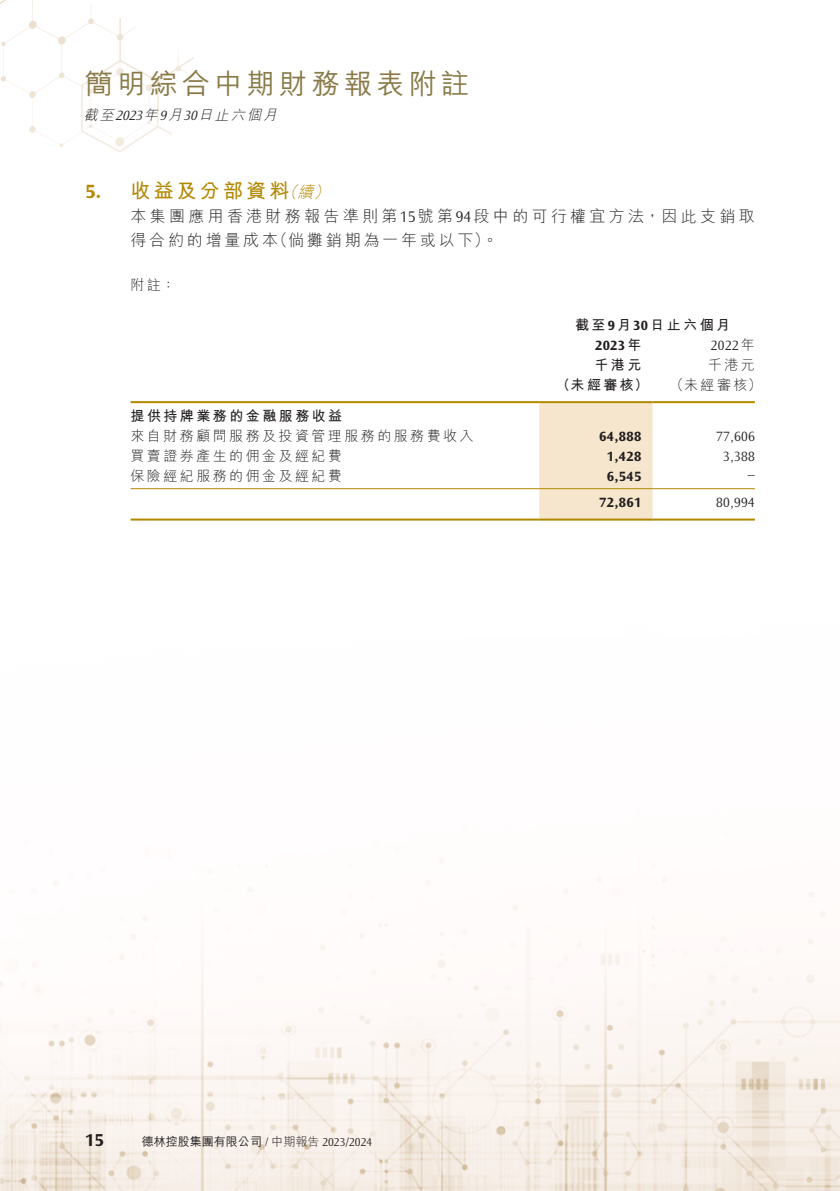
<style>
.page{position:relative;width:840px;height:1191px;background:#fff}
.page>*{position:absolute;margin:0;border:0;box-sizing:border-box;transform-origin:0 0}
.t1{font:500 28px "M Hei HK";letter-spacing:.155em;color:#897a47}
.t2{font:700 20px "M Hei HK";letter-spacing:.155em;color:#b38800}
.t3{font:700 20px "Ocean Sans Std";color:#b38800}
.t4{font:700 18px "Ocean Sans Std";color:#231f20}
.t5{font:300 16px/24px "M Hei HK";letter-spacing:.205em;color:#231f20}
.t6{font:300 16px "M Hei HK";letter-spacing:.175em;color:#231f20}
.t7{font:italic 300 16px "M Hei HK";color:#b38800}
.t8{font:300 14px "M Hei HK";letter-spacing:.175em;color:#231f20}
.t9{font:700 14px "M Hei HK";letter-spacing:.175em;color:#231f20}
.t10{font:700 14px "Ocean Sans Std";letter-spacing:.025em;color:#231f20}
.t11{font:300 14px "Ocean Sans Std";letter-spacing:.025em;color:#231f20}
.t12{font:italic 300 14px "M Hei HK";color:#231f20}
.t13{font:500 12px "M Hei HK";color:#231f20}
.s1{font-family:"Ocean Sans Std"}
.s2{font-family:"M Hei HK"}
.s3{font-weight:300}
.s4{font-family:"Ocean Sans Std";font-weight:300}
</style>
<div class="page">
<img style="left:0;top:0;width:839px;height:1191px">
<div style="left:539px;top:403px;width:113px;height:115px;background:#f6e6ce"></div>
<hr style="left:130px;top:401px;width:409px;height:2px;background:#b38800">
<hr style="left:539px;top:401px;width:113px;height:2px;background:#b38800">
<hr style="left:652px;top:401px;width:102px;height:2px;background:#b38800">
<hr style="left:130px;top:488px;width:409px;height:1px;background:#b38800">
<hr style="left:539px;top:488px;width:113px;height:1px;background:#b38800">
<hr style="left:652px;top:488px;width:102px;height:1px;background:#b38800">
<hr style="left:130px;top:518px;width:409px;height:2px;background:#b38800">
<hr style="left:539px;top:518px;width:113px;height:2px;background:#b38800">
<hr style="left:652px;top:518px;width:102px;height:2px;background:#b38800">
<h1 class="t1" style="left:85px;top:64px;width:385px">簡明綜合中期財務報表附註</h1>
<p class="t12" style="left:84px;top:108px;width:197px">截至<span class="s1">2023</span>年月<span class="s1">9 30</span>日止六個月</p>
<h2 class="t3" style="left:85px;top:180px;width:18px">5.</h2>
<h2 class="t2" style="left:130px;top:176px;width:160px">收益及分部資料</h2>
<p class="t7" style="left:297px;top:184px;width:21px">續</p>
<p class="t7" style="left:281px;top:184px;width:21px">（</p>
<p class="t7" style="left:313px;top:184px;width:21px">(</p>
<p class="t5" style="left:272px;top:204px;width:484px;text-indent:-141px">本集團應用香港財務報告準則第<span class="s1">15</span>號第<span class="s1">94</span>段中的可行權宜方法，因此支銷取（倘攤銷期為一年或以下。(</p>
<p class="t6" style="left:130px;top:232px;width:149px">得合約的增量成本</p>
<p class="t8" style="left:130px;top:278px;width:46px">附註：</p>
<p class="t9" style="left:574px;top:315px;width:156px">截至<span class="s1">9</span>月<span class="s1">30</span>日止六個月</p>
<p class="t11" style="left:710px;top:338px;width:45px">2022 <span class="s2">年</span></p>
<p class="t10" style="left:594px;top:337px;width:48px">2023<span class="s2">年</span></p>
<p class="t9" style="left:594px;top:355px;width:48px">千港元</p>
<p class="t8" style="left:707px;top:358px;width:48px">千港元</p>
<p class="t9" style="left:556px;top:375px;width:94px">（未經審核）</p>
<p class="t8" style="left:669px;top:378px;width:93px">（未經審核(</p>
<p class="t9" style="left:130px;top:406px;width:213px">提供持牌業務的金融服務收益</p>
<p class="t8" style="left:130px;top:429px;width:344px">來自財務顧問服務及投資管理服務的服務費收入</p>
<p class="t10" style="left:598px;top:429px;width:44px">64,888</p>
<p class="t11" style="left:715px;top:429px;width:40px">77,606</p>
<p class="t8" style="left:130px;top:449px;width:213px">買賣證券產生的佣金及經紀費</p>
<p class="t10" style="left:606px;top:449px;width:36px">1,428</p>
<p class="t11" style="left:722px;top:449px;width:33px">3,388</p>
<p class="t8" style="left:130px;top:469px;width:213px">保險經紀服務的佣金及經紀費</p>
<p class="t10" style="left:606px;top:469px;width:36px">6,545</p>
<p class="t11" style="left:747px;top:467px;width:8px">–</p>
<p class="t10" style="left:598px;top:495px;width:44px">72,861</p>
<p class="t11" style="left:715px;top:495px;width:40px">80,994</p>
<p class="t4" style="left:85px;top:1130px;width:20px">15</p>
<p class="t13" style="left:142px;top:1133px;width:232px">德林控股集團有限公司 <span class="s3">/ 中期報告</span> <span class="s4">2023/2024</span></p>
</div>
